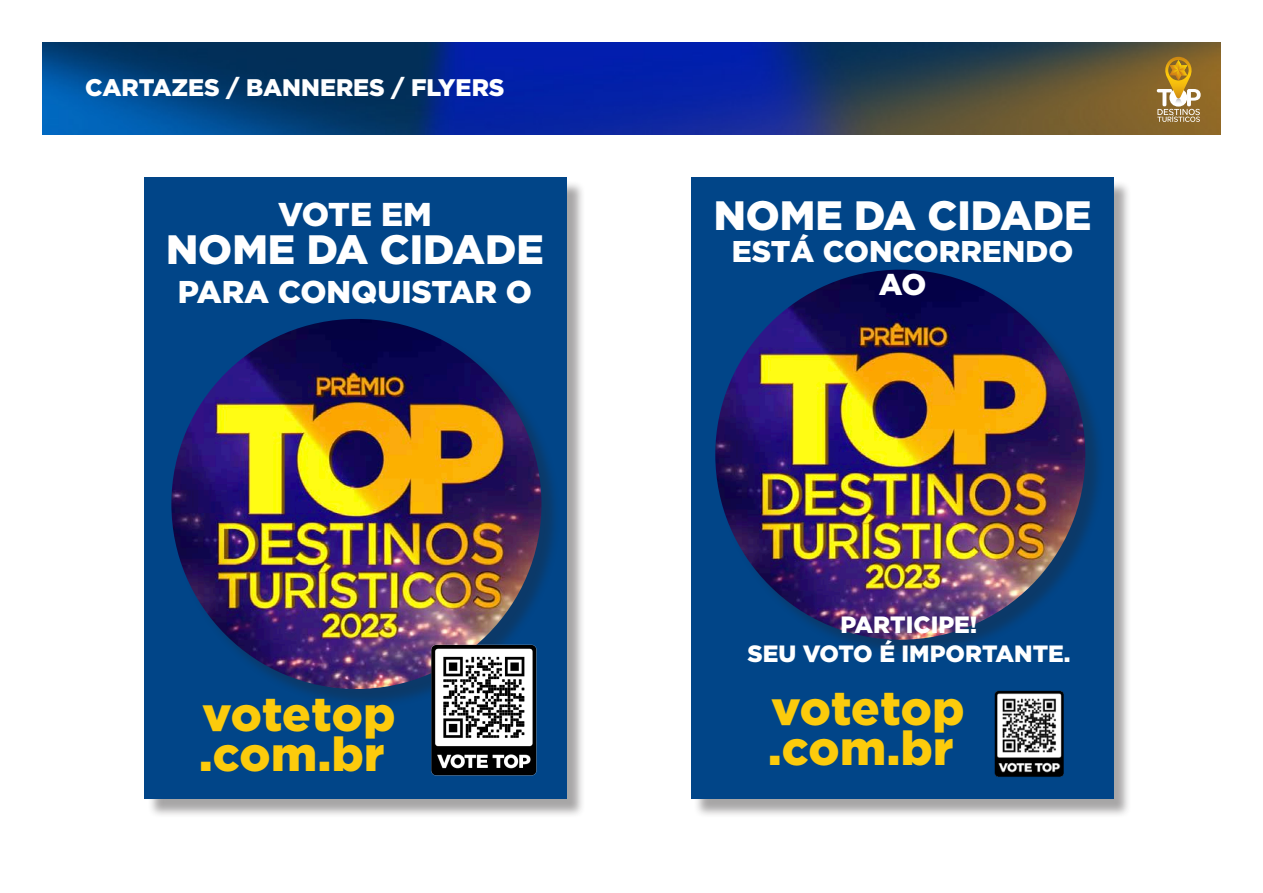
<style>
.page{position:relative;width:1263px;height:893px;background:#fff}
.page>*{position:absolute;margin:0;border:0;box-sizing:border-box;transform-origin:0 0}
.t1{font:900 47.4px/39.5px "Gotham";letter-spacing:.005em;color:#fccb0c}
.t2{font:900 40.95px "Gotham";color:#fff}
.t3{font:900 33px "Gotham";letter-spacing:-.015em;color:#fff}
.t4{font:900 31.5px "Gotham";color:#fff}
.t5{font:900 30px "Gotham";color:#fff}
.t6{font:900 24px "Gotham";color:#fff}
.t7{font:900 23.55px/28.3px "Gotham";color:#fff;text-align:center}
</style>
<div class="page">
<div style="left:693px;top:180px;width:439px;height:638px;background:#231f20;opacity:.4"></div>
<div style="left:691px;top:178px;width:422px;height:621px;background:#014588"></div>
<div style="left:147px;top:180px;width:438px;height:638px;background:#231f20;opacity:.4"></div>
<div style="left:145px;top:178px;width:422px;height:621px;background:#014588"></div>
<div style="left:174px;top:321px;width:387px;height:387px;background:#231f20;opacity:.3"></div>
<img style="left:171px;top:319px;width:370px;height:370px;border-radius:185px">
<div style="left:718px;top:272px;width:387px;height:387px;background:#231f20;opacity:.3"></div>
<img style="left:715px;top:270px;width:370px;height:370px;border-radius:185px">
<img style="left:43px;top:43px;width:1177px;height:92px">
<svg style="left:1157px;top:57px;width:44px;height:65px;background:#b59450"></svg>
<img style="left:994px;top:690px;width:70px;height:87px">
<img style="left:428px;top:642px;width:112px;height:134px">
<p class="t6" style="left:85px;top:74px;width:421px">CARTAZES / BANNERES / FLYERS</p>
<p class="t3" style="left:278px;top:195px;width:155px">VOTE EM</p>
<p class="t2" style="left:166px;top:226px;width:379px">NOME DA CIDADE</p>
<p class="t4" style="left:178px;top:273px;width:356px">PARA CONQUISTAR O</p>
<p class="t1" style="left:199px;top:693px;width:198px">votetop .com.br</p>
<p class="t2" style="left:714px;top:192px;width:379px">NOME DA CIDADE</p>
<p class="t5" style="left:732px;top:234px;width:343px">ESTÁ CONCORRENDO</p>
<p class="t5" style="left:879px;top:267px;width:49px">AO</p>
<p class="t7" style="left:747px;top:610px;width:325px">PARTICIPE!<br>SEU VOTO É IMPORTANTE.</p>
<p class="t1" style="left:768px;top:687px;width:198px">votetop .com.br</p>
</div>
